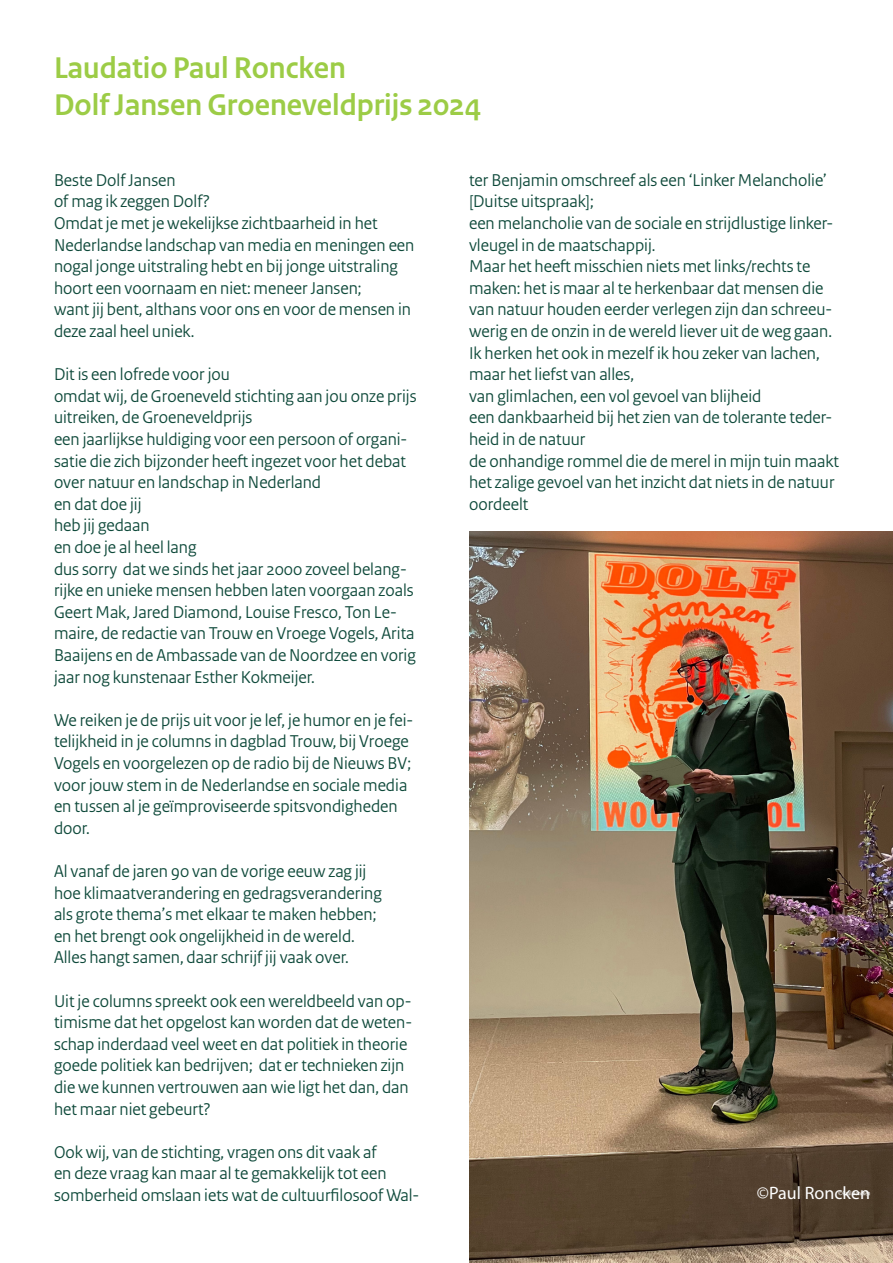
<style>
.page{position:relative;width:893px;height:1263px;background:#fff}
.page>*{position:absolute;margin:0;border:0;box-sizing:border-box;transform-origin:0 0}
.t1{font:700 31.5px "Rijksoverheid Sans Heading";color:#9ccc46}
.t2{font:18px/21.6px "Rijksoverheid Sans Heading";color:#0e493a}
.t3{font:18px "Myriad Pro";color:#fff}
</style>
<div class="page">
<img style="left:469px;top:531px;width:424px;height:732px">
<p class="t1" style="left:54px;top:50px;width:293px">Laudatio Paul Roncken</p>
<p class="t1" style="left:54px;top:87px;width:428px">Dolf Jansen Groeneveldprijs 2024</p>
<p class="t2" style="left:54px;top:169px;width:123px">Beste Dolf Jansen</p>
<p class="t2" style="left:54px;top:191px;width:157px">of mag ik zeggen Dolf?</p>
<p class="t2" style="left:54px;top:212px;width:362px">Omdat je met je wekelijkse zichtbaarheid in het Nederlandse landschap van media en meningen een nogal jonge uitstraling hebt en bij jonge uitstraling hoort een voornaam en niet: meneer Jansen;</p>
<p class="t2" style="left:54px;top:299px;width:359px">want jij bent, althans voor ons en voor de mensen in deze zaal heel uniek.</p>
<p class="t2" style="left:54px;top:364px;width:177px">Dit is een lofrede voor jou</p>
<p class="t2" style="left:54px;top:385px;width:364px">omdat wij, de Groeneveld stichting aan jou onze prijs uitreiken, de Groeneveldprijs</p>
<p class="t2" style="left:54px;top:428px;width:355px;text-align:justify">een jaarlijkse huldiging voor een persoon of organi&shy;satie die zich bijzonder heeft ingezet voor het debat over natuur en landschap in Nederland</p>
<p class="t2" style="left:54px;top:493px;width:89px">en dat doe jij</p>
<p class="t2" style="left:54px;top:515px;width:97px">heb jij gedaan</p>
<p class="t2" style="left:54px;top:536px;width:144px">en doe je al heel lang</p>
<p class="t2" style="left:54px;top:558px;width:363px">dus sorry dat we sinds het jaar 2000 zoveel belang&shy;rijke en unieke mensen hebben laten voorgaan zoals Geert Mak, Jared Diamond, Louise Fresco, Ton Le&shy;maire, de redactie van Trouw en Vroege Vogels, Arita Baaijens en de Ambassade van de Noordzee en vorig jaar nog kunstenaar Esther Kokmeijer.</p>
<p class="t2" style="left:54px;top:709px;width:361px">We reiken je de prijs uit voor je lef, je humor en je fei&shy;telijkheid in je columns in dagblad Trouw, bij Vroege<br>Vogels en voorgelezen op de radio bij de Nieuws BV;</p>
<p class="t2" style="left:54px;top:774px;width:355px">voor jouw stem in de Nederlandse en sociale media</p>
<p class="t2" style="left:54px;top:796px;width:345px">en tussen al je geïmproviseerde spitsvondigheden door.</p>
<p class="t2" style="left:54px;top:860px;width:314px">Al vanaf de jaren 90 van de vorige eeuw zag jij</p>
<p class="t2" style="left:54px;top:882px;width:329px">hoe klimaatverandering en gedragsverandering</p>
<p class="t2" style="left:54px;top:904px;width:324px">als grote thema’s met elkaar te maken hebben;</p>
<p class="t2" style="left:54px;top:925px;width:302px">en het brengt ook ongelijkheid in de wereld.</p>
<p class="t2" style="left:54px;top:947px;width:296px">Alles hangt samen, daar schrijf jij vaak over.</p>
<p class="t2" style="left:54px;top:990px;width:360px">Uit je columns spreekt ook een wereldbeeld van op&shy;timisme dat het opgelost kan worden dat de weten&shy;schap inderdaad veel weet en dat politiek in theorie goede politiek kan bedrijven; dat er technieken zijn die we kunnen vertrouwen aan wie ligt het dan, dan het maar niet gebeurt?</p>
<p class="t2" style="left:54px;top:1141px;width:324px">Ook wij, van de stichting, vragen ons dit vaak af</p>
<p class="t2" style="left:54px;top:1163px;width:367px">en deze vraag kan maar al te gemakkelijk tot een somberheid omslaan iets wat de cultuurfilosoof Wal-</p>
<p class="t2" style="left:469px;top:169px;width:359px">ter Benjamin omschreef als een ‘Linker Melancholie’ [Duitse uitspraak];</p>
<p class="t2" style="left:469px;top:212px;width:366px">een melancholie van de sociale en strijdlustige linker&shy;vleugel in de maatschappij.</p>
<p class="t2" style="left:469px;top:256px;width:365px">Maar het heeft misschien niets met links/rechts te maken: het is maar al te herkenbaar dat mensen die van natuur houden eerder verlegen zijn dan schreeu&shy;werig en de onzin in de wereld liever uit de weg gaan.</p>
<p class="t2" style="left:469px;top:342px;width:352px">Ik herken het ook in mezelf ik hou zeker van lachen, maar het liefst van alles,</p>
<p class="t2" style="left:469px;top:385px;width:294px">van glimlachen, een vol gevoel van blijheid</p>
<p class="t2" style="left:469px;top:407px;width:365px">een dankbaarheid bij het zien van de tolerante teder&shy;heid in de natuur</p>
<p class="t2" style="left:469px;top:450px;width:371px">de onhandige rommel die de merel in mijn tuin maakt</p>
<p class="t2" style="left:469px;top:472px;width:367px">het zalige gevoel van het inzicht dat niets in de natuur oordeelt</p>
<p class="t3" style="left:757px;top:1181px;width:115px">©Paul Roncken</p>
</div>
